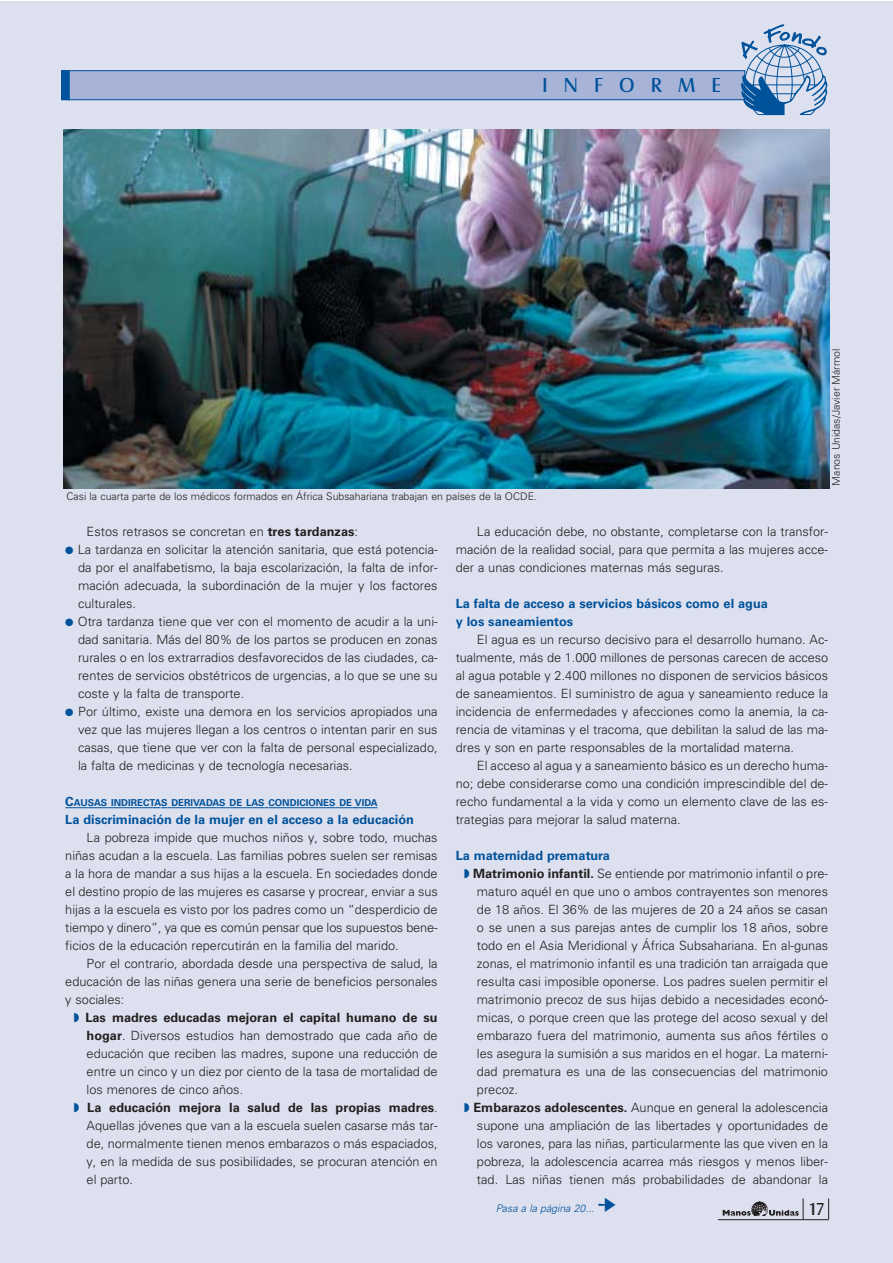
<style>
.page{position:relative;width:893px;height:1263px;background:#fff}
.page>*{position:absolute;margin:0;border:0;box-sizing:border-box;transform-origin:0 0}
.t1{font:21px "Castle T";letter-spacing:.765em;color:#00529b}
.t2{font:18px "Castle T";color:#231f1f}
.t3{font:300 12.75px/18px "Univers LT Std";color:#231f1f;text-align:justify}
.t4{font:700 12.75px/18px "Univers LT Std";color:#00529b}
.t5{font:700 12.75px "Univers LT Std";color:#231f1f}
.t6{font:300 10.5px "Univers LT Std";color:#231f1f}
.t7{font:italic 300 10.5px "Univers LT Std";color:#00529b}
.t8{font:700 9.6px "Univers LT Std";color:#00529b}
.s1{font-weight:700}
.s2{color:#00529b}
.s3{font-size:12.75px}
.s4{font-weight:300}
</style>
<div class="page">
<div style="left:0;top:2px;width:892px;height:1261px;background:#dde0ef"></div>
<svg style="left:65px;top:807px;width:46px;height:1px"></svg>
<hr style="left:111px;top:807px;width:44px;height:1px;background:#00529b">
<svg style="left:154px;top:807px;width:114px;height:1px"></svg>
<hr style="left:268px;top:807px;width:67px;height:1px;background:#00529b">
<svg style="left:335px;top:807px;width:42px;height:1px"></svg>
<img style="left:64px;top:129px;width:765px;height:359px">
<div style="left:67px;top:71px;width:677px;height:29px;background:#a7b4d7"></div>
<div style="left:67px;top:70px;width:678px;height:30px;border:1px solid #00529b"></div>
<div style="left:61px;top:71px;width:8px;height:29px;background:#00529b"></div>
<div style="left:61px;top:70px;width:9px;height:30px;border:1px solid #00529b"></div>
<svg style="left:828px;top:1198px;width:1px;height:22px"></svg>
<hr style="left:718px;top:1219px;width:110px;height:1px;background:#231f1f">
<svg style="left:722px;top:1198px;width:81px;height:22px"></svg>
<svg style="left:736px;top:44px;width:92px;height:72px"></svg>
<h1 class="t1" style="left:542px;top:77px;width:180px">INFORME</h1>
<p class="t6" style="left:67px;top:492px;width:472px">Casi la cuarta parte de los médicos formados en África Subsahariana trabajan en países de la OCDE.</p>
<p class="t6" style="left:832px;top:486px;width:139px;rotate:-90deg">Manos Unidas/Javier Mármol</p>
<p class="t3" style="left:87px;top:524px;width:273px">Estos retrasos se concretan en <span class="s1">tres tardanzas</span>:</p>
<p class="t3" style="left:78px;top:542px;width:361px;text-indent:-13px"><span class="s2">●</span> La tardanza en solicitar la atención sanitaria, que está potencia&shy;da por el analfabetismo, la baja escolarización, la falta de infor&shy;mación adecuada, la subordinación de la mujer y los factores culturales.</p>
<p class="t3" style="left:78px;top:614px;width:361px;text-indent:-13px"><span class="s2">●</span> Otra tardanza tiene que ver con el momento de acudir a la uni&shy;dad sanitaria. Más del 80% de los partos se producen en zonas rurales o en los extrarradios desfavorecidos de las ciudades, ca&shy;rentes de servicios obstétricos de urgencias, a lo que se une su coste y la falta de transporte.</p>
<p class="t3" style="left:78px;top:704px;width:361px;text-indent:-13px"><span class="s2">●</span> Por último, existe una demora en los servicios apropiados una vez que las mujeres llegan a los centros o intentan parir en sus casas, que tiene que ver con la falta de personal especializado, la falta de medicinas y de tecnología necesarias.</p>
<p class="t8" style="left:65px;top:799px;width:314px"><span class="s3">C</span>AUSAS INDIRECTAS DERIVADAS DE LAS CONDICIONES DE VIDA</p>
<p class="t4" style="left:65px;top:812px;width:350px">La discriminación de la mujer en el acceso a la educación</p>
<p class="t3" style="left:65px;top:830px;width:374px;text-indent:21px">La pobreza impide que muchos niños y, sobre todo, muchas niñas acudan a la escuela. Las familias pobres suelen ser remisas a la hora de mandar a sus hijas a la escuela. En sociedades donde el destino propio de las mujeres es casarse y procrear, enviar a sus hijas a la escuela es visto por los padres como un “desperdicio de tiempo y dinero”, ya que es común pensar que los supuestos bene&shy;ficios de la educación repercutirán en la familia del marido.</p>
<p class="t3" style="left:65px;top:956px;width:374px;text-indent:21px">Por el contrario, abordada desde una perspectiva de salud, la educación de las niñas genera una serie de beneficios personales y sociales:</p>
<p class="t5" style="left:74px;top:1013px;width:365px"><span class="s2">◗</span> Las madres educadas mejoran el capital humano de su</p>
<p class="t3" style="left:87px;top:1028px;width:352px"><span class="s1">hogar</span>. Diversos estudios han demostrado que cada año de</p>
<p class="t3" style="left:87px;top:1046px;width:352px">educación que reciben las madres, supone una reducción de</p>
<p class="t3" style="left:87px;top:1064px;width:352px">entre un cinco y un diez por ciento de la tasa de mortalidad de</p>
<p class="t3" style="left:87px;top:1082px;width:158px">los menores de cinco años.</p>
<p class="t5" style="left:74px;top:1103px;width:365px"><span class="s2">◗</span> La educación mejora la salud de las propias madres<span class="s4">.</span></p>
<p class="t3" style="left:87px;top:1118px;width:352px">Aquellas jóvenes que van a la escuela suelen casarse más tar-</p>
<p class="t3" style="left:87px;top:1136px;width:352px">de, normalmente tienen menos embarazos o más espaciados,</p>
<p class="t3" style="left:87px;top:1154px;width:352px">y, en la medida de sus posibilidades, se procuran atención en</p>
<p class="t3" style="left:87px;top:1172px;width:48px">el parto.</p>
<p class="t3" style="left:455px;top:524px;width:374px;text-indent:21px">La educación debe, no obstante, completarse con la transfor&shy;mación de la realidad social, para que permita a las mujeres acce&shy;der a unas condiciones maternas más seguras.</p>
<p class="t4" style="left:455px;top:596px;width:314px">La falta de acceso a servicios básicos como el agua y los saneamientos</p>
<p class="t3" style="left:455px;top:632px;width:374px;text-indent:21px">El agua es un recurso decisivo para el desarrollo humano. Ac&shy;tualmente, más de 1.000 millones de personas carecen de acceso al agua potable y 2.400 millones no disponen de servicios básicos de saneamientos. El suministro de agua y saneamiento reduce la incidencia de enfermedades y afecciones como la anemia, la ca&shy;rencia de vitaminas y el tracoma, que debilitan la salud de las ma&shy;dres y son en parte responsables de la mortalidad materna.</p>
<p class="t3" style="left:455px;top:758px;width:374px;text-indent:21px">El acceso al agua y a saneamiento básico es un derecho huma&shy;no; debe considerarse como una condición imprescindible del de&shy;recho fundamental a la vida y como un elemento clave de las es&shy;trategias para mejorar la salud materna.</p>
<p class="t4" style="left:455px;top:848px;width:156px">La maternidad prematura</p>
<p class="t3" style="left:464px;top:866px;width:365px"><span class="s2">◗</span> <span class="s1">Matrimonio infantil.</span> Se entiende por matrimonio infantil o pre-</p>
<p class="t3" style="left:477px;top:884px;width:352px">maturo aquél en que uno o ambos contrayentes son menores</p>
<p class="t3" style="left:477px;top:902px;width:352px">de 18 años. El 36% de las mujeres de 20 a 24 años se casan</p>
<p class="t3" style="left:477px;top:920px;width:352px">o se unen a sus parejas antes de cumplir los 18 años, sobre</p>
<p class="t3" style="left:477px;top:938px;width:352px">todo en el Asia Meridional y África Subsahariana. En al-gunas</p>
<p class="t3" style="left:477px;top:956px;width:352px">zonas, el matrimonio infantil es una tradición tan arraigada que</p>
<p class="t3" style="left:477px;top:974px;width:352px">resulta casi imposible oponerse. Los padres suelen permitir el</p>
<p class="t3" style="left:477px;top:992px;width:352px">matrimonio precoz de sus hijas debido a necesidades econó-</p>
<p class="t3" style="left:477px;top:1010px;width:352px">micas, o porque creen que las protege del acoso sexual y del</p>
<p class="t3" style="left:477px;top:1028px;width:352px">embarazo fuera del matrimonio, aumenta sus años fértiles o</p>
<p class="t3" style="left:477px;top:1046px;width:352px">les asegura la sumisión a sus maridos en el hogar. La materni-</p>
<p class="t3" style="left:477px;top:1064px;width:352px">dad prematura es una de las consecuencias del matrimonio</p>
<p class="t3" style="left:477px;top:1082px;width:43px">precoz.</p>
<p class="t3" style="left:464px;top:1100px;width:365px"><span class="s2">◗</span> <span class="s1">Embarazos adolescentes.</span> Aunque en general la adolescencia</p>
<p class="t3" style="left:477px;top:1118px;width:352px">supone una ampliación de las libertades y oportunidades de</p>
<p class="t3" style="left:477px;top:1136px;width:352px">los varones, para las niñas, particularmente las que viven en la</p>
<p class="t3" style="left:477px;top:1154px;width:352px">pobreza, la adolescencia acarrea más riesgos y menos liber-</p>
<p class="t3" style="left:477px;top:1172px;width:352px">tad. Las niñas tienen más probabilidades de abandonar la</p>
<p class="t7" style="left:496px;top:1204px;width:122px">Pasa a la página 20... ➔</p>
<h2 class="t2" style="left:808px;top:1202px;width:18px">17</h2>
</div>
